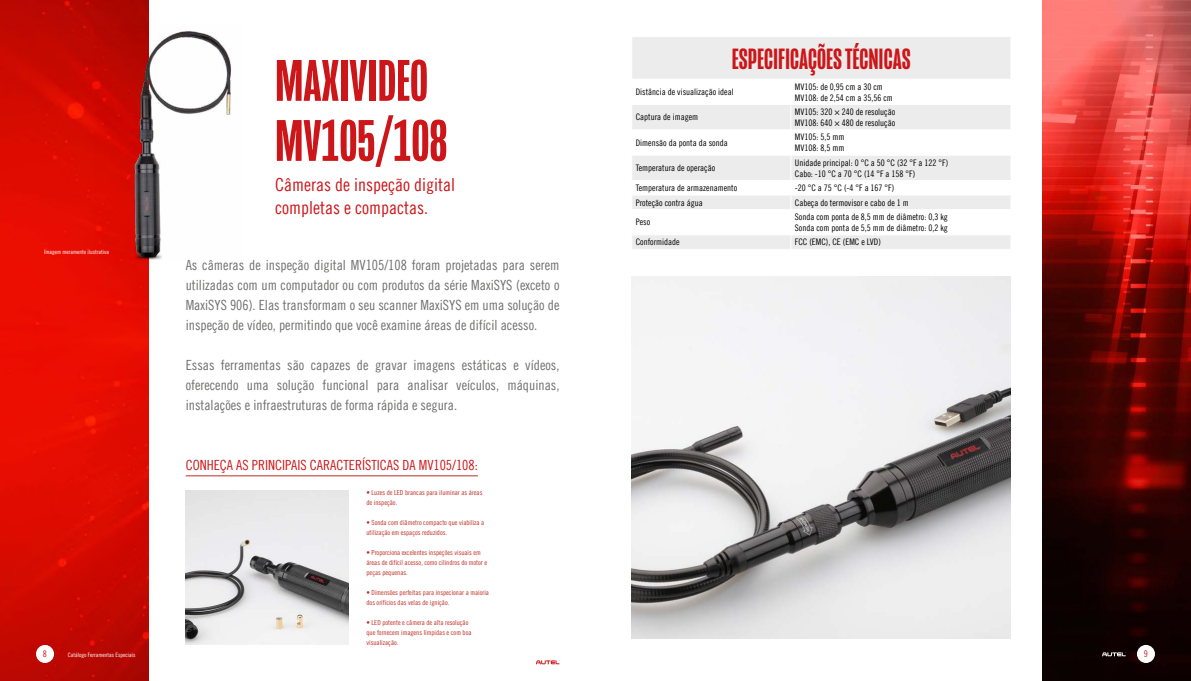
<style>
.page{position:relative;width:1191px;height:681px;background:#fff}
.page>*{position:absolute;margin:0;border:0;box-sizing:border-box;transform-origin:0 0}
.t1{font:500 60px/60px "Mongoose";color:#cd1619}
.t2{font:500 30px "Mongoose";color:#cd1619}
.t3{font:18px/23px "Trade Gothic LT Cond Eighteen";color:#cd1619}
.t4{font:14px/20px "Trade Gothic LT Cond Eighteen";color:#6f6f6e;text-align:justify}
.t5{font:14px "Trade Gothic LT Cond Eighteen";color:#cd1619}
.t6{font:9.1px "Trade Gothic LT Cond Eighteen";color:#cd1619}
.t7{font:9px/10.8px "Trade Gothic LT Cond Eighteen";color:#000}
.t8{font:7px/10px "Trade Gothic LT Cond Eighteen";color:#bb2f27}
.t9{font:6px "Trade Gothic LT Cond Eighteen";color:#fff}
</style>
<div class="page">
<svg style="left:536px;top:660px;width:24px;height:4px"></svg>
<img style="left:1042px;top:0;width:149px;height:680px">
<img style="left:0;top:0;width:149px;height:680px">
<img style="left:94px;top:26px;width:137px;height:233px">
<img style="left:631px;top:276px;width:380px;height:362px">
<img style="left:186px;top:490px;width:163px;height:154px">
<svg style="left:1102px;top:652px;width:47px;height:12px"></svg>
<div style="left:1137px;top:644px;width:18px;height:18px;background:#fff;border-radius:50%"></div>
<hr style="left:186px;top:475px;width:292px;height:1px;background:#bb2f27">
<div style="left:36px;top:644px;width:18px;height:18px;background:#fff;border-radius:50%"></div>
<div style="left:632px;top:37px;width:378px;height:212px;background:#ececec"></div>
<svg style="left:632px;top:80px;width:378px;height:154px"></svg>
<hr style="left:631px;top:79px;width:160px;height:1px;background:#fff">
<hr style="left:791px;top:79px;width:220px;height:1px;background:#fff">
<hr style="left:631px;top:104px;width:160px;height:1px;background:#fff">
<hr style="left:791px;top:104px;width:220px;height:1px;background:#fff">
<hr style="left:631px;top:129px;width:160px;height:1px;background:#fff">
<hr style="left:791px;top:129px;width:220px;height:1px;background:#fff">
<hr style="left:631px;top:155px;width:160px;height:1px;background:#fff">
<hr style="left:791px;top:155px;width:220px;height:1px;background:#fff">
<hr style="left:631px;top:180px;width:160px;height:1px;background:#fff">
<hr style="left:791px;top:180px;width:220px;height:1px;background:#fff">
<hr style="left:631px;top:195px;width:160px;height:1px;background:#fff">
<hr style="left:791px;top:195px;width:220px;height:1px;background:#fff">
<hr style="left:631px;top:209px;width:160px;height:1px;background:#fff">
<hr style="left:791px;top:209px;width:220px;height:1px;background:#fff">
<hr style="left:631px;top:234px;width:160px;height:1px;background:#fff">
<hr style="left:791px;top:234px;width:220px;height:1px;background:#fff">
<svg style="left:790px;top:80px;width:1px;height:169px"></svg>
<p class="t9" style="left:44px;top:248px;width:66px">Imagem meramente ilustrativa</p>
<p class="t6" style="left:43px;top:648px;width:6px">8</p>
<p class="t9" style="left:68px;top:650px;width:69px">Catálogo Ferramentas Especiais</p>
<h1 class="t1" style="left:275px;top:51px;width:174px">MAXIVIDEO<br>MV105/108</h1>
<h3 class="t3" style="left:275px;top:172px;width:181px">Câmeras de inspeção digital completas e compactas.</h3>
<p class="t4" style="left:186px;top:254px;width:375px">As câmeras de inspeção digital MV105/108 foram projetadas para serem utilizadas com um computador ou com produtos da série MaxiSYS (exceto o MaxiSYS 906). Elas transformam o seu scanner MaxiSYS em uma solução de inspeção de vídeo, permitindo que você examine áreas de difícil acesso.</p>
<h3 class="t4" style="left:186px;top:354px;width:375px">Essas ferramentas são capazes de gravar imagens estáticas e vídeos, oferecendo uma solução funcional para analisar veículos, máquinas, instalações e infraestruturas de forma rápida e segura.</h3>
<h3 class="t5" style="left:186px;top:456px;width:294px">CONHEÇA AS PRINCIPAIS CARACTERÍSTICAS DA MV105/108:</h3>
<p class="t8" style="left:366px;top:487px;width:117px">• Luzes de LED brancas para iluminar as áreas de inspeção.</p>
<p class="t8" style="left:366px;top:517px;width:119px">• Sonda com diâmetro compacto que viabiliza a utilização em espaços reduzidos.</p>
<p class="t8" style="left:366px;top:547px;width:122px">• Proporciona excelentes inspeções visuais em áreas de difícil acesso, como cilindros do motor e peças pequenas.</p>
<p class="t8" style="left:366px;top:587px;width:124px">• Dimensões perfeitas para inspecionar a maioria dos orifícios das velas de ignição.</p>
<p class="t8" style="left:366px;top:617px;width:106px">• LED potente e câmera de alta resolução que fornecem imagens límpidas e com boa visualização.</p>
<h2 class="t2" style="left:732px;top:42px;width:180px">ESPECIFICAÇÕES TÉCNICAS</h2>
<p class="t7" style="left:636px;top:86px;width:99px">Distância de visualização ideal</p>
<p class="t7" style="left:795px;top:81px;width:99px">MV105: de 0,95 cm a 30 cm<br>MV108: de 2,54 cm a 35,56 cm</p>
<p class="t7" style="left:636px;top:112px;width:64px">Captura de imagem</p>
<p class="t7" style="left:795px;top:106px;width:102px">MV105: 320 × 240 de resolução<br>MV108: 640 × 480 de resolução</p>
<p class="t7" style="left:636px;top:137px;width:93px">Dimensão da ponta da sonda</p>
<p class="t7" style="left:795px;top:132px;width:51px">MV105: 5,5 mm<br>MV108: 8,5 mm</p>
<p class="t7" style="left:636px;top:162px;width:81px">Temperatura de operação</p>
<p class="t7" style="left:795px;top:157px;width:155px">Unidade principal: 0 °C a 50 °C (32 °F a 122 °F)<br>Cabo: -10 °C a 70 °C (14 °F a 158 °F)</p>
<p class="t7" style="left:636px;top:182px;width:103px">Temperatura de armazenamento</p>
<p class="t7" style="left:795px;top:182px;width:101px">-20 °C a 75 °C (-4 °F a 167 °F)</p>
<p class="t7" style="left:636px;top:197px;width:68px">Proteção contra água</p>
<p class="t7" style="left:795px;top:197px;width:115px">Cabeça do termovisor e cabo de 1 m</p>
<p class="t7" style="left:636px;top:217px;width:16px">Peso</p>
<p class="t7" style="left:795px;top:211px;width:154px">Sonda com ponta de 8,5 mm de diâmetro: 0,3 kg<br>Sonda com ponta de 5,5 mm de diâmetro: 0,2 kg</p>
<p class="t7" style="left:636px;top:236px;width:45px">Conformidade</p>
<p class="t7" style="left:795px;top:236px;width:87px">FCC (EMC), CE (EMC e LVD)</p>
<p class="t6" style="left:1144px;top:648px;width:6px">9</p>
</div>
